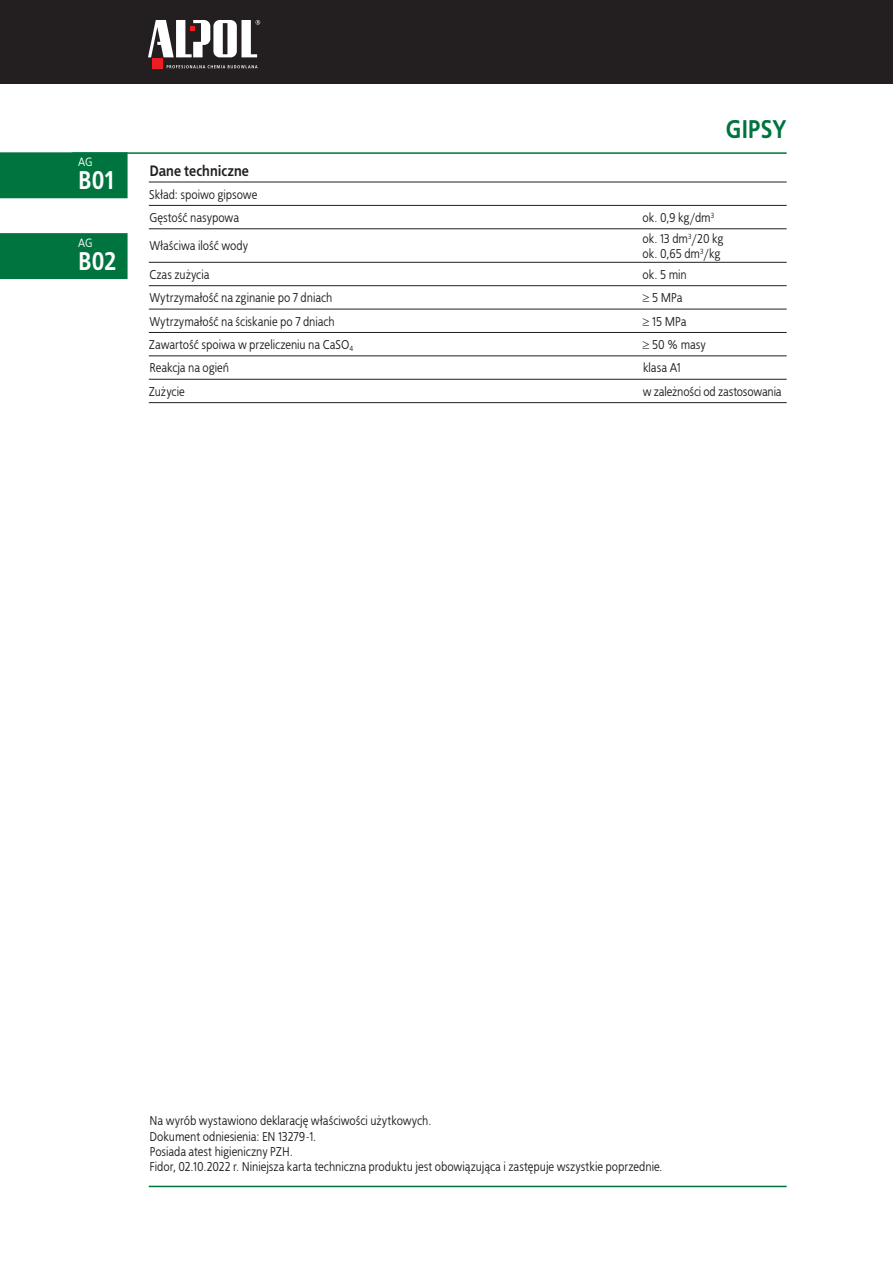
<style>
.page{position:relative;width:893px;height:1263px;background:#fff}
.page>*{position:absolute;margin:0;border:0;box-sizing:border-box;transform-origin:0 0}
.t1{font:700 25.5px "EFN Bureau COT";letter-spacing:-.005em;color:#fff}
.t2{font:700 25.5px "EFN Bureau COT";color:#00743f}
.t3{font:700 15px "EFN Bureau COT";color:#231f20}
.t4{font:12.75px/15.3px "EFN Bureau COT";letter-spacing:.01em;color:#231f20}
.t5{font:12px "EFN Bureau COT";color:#fff}
</style>
<div class="page">
<div style="left:0;top:0;width:893px;height:84px;background:#231f20"></div>
<svg style="left:167px;top:65px;width:91px;height:3px"></svg>
<div style="left:152px;top:58px;width:11px;height:11px;background:#ee1d23"></div>
<svg style="left:148px;top:20px;width:112px;height:37px"></svg>
<hr style="left:149px;top:182px;width:493px;height:1px;background:#231f20">
<hr style="left:642px;top:182px;width:145px;height:1px;background:#231f20">
<hr style="left:149px;top:205px;width:493px;height:1px;background:#231f20">
<hr style="left:642px;top:205px;width:145px;height:1px;background:#231f20">
<hr style="left:149px;top:228px;width:493px;height:1px;background:#231f20">
<hr style="left:642px;top:228px;width:145px;height:1px;background:#231f20">
<hr style="left:149px;top:262px;width:493px;height:1px;background:#231f20">
<hr style="left:642px;top:262px;width:145px;height:1px;background:#231f20">
<hr style="left:149px;top:285px;width:493px;height:1px;background:#231f20">
<hr style="left:642px;top:285px;width:145px;height:1px;background:#231f20">
<hr style="left:149px;top:309px;width:493px;height:1px;background:#231f20">
<hr style="left:642px;top:309px;width:145px;height:1px;background:#231f20">
<hr style="left:149px;top:332px;width:493px;height:1px;background:#231f20">
<hr style="left:642px;top:332px;width:145px;height:1px;background:#231f20">
<hr style="left:149px;top:355px;width:493px;height:1px;background:#231f20">
<hr style="left:642px;top:355px;width:145px;height:1px;background:#231f20">
<hr style="left:149px;top:379px;width:493px;height:1px;background:#231f20">
<hr style="left:642px;top:379px;width:145px;height:1px;background:#231f20">
<hr style="left:149px;top:402px;width:493px;height:1px;background:#231f20">
<hr style="left:642px;top:402px;width:145px;height:1px;background:#231f20">
<hr style="left:149px;top:1186px;width:638px;height:1px;background:#00743f">
<hr style="left:72px;top:152px;width:715px;height:2px;background:#00743f">
<div style="left:0;top:152px;width:128px;height:46px;background:#00743f"></div>
<div style="left:0;top:233px;width:128px;height:46px;background:#00743f"></div>
<p class="t5" style="left:78px;top:155px;width:16px">AG</p>
<h1 class="t1" style="left:79px;top:164px;width:37px">B01</h1>
<p class="t5" style="left:78px;top:236px;width:16px">AG</p>
<h1 class="t1" style="left:79px;top:245px;width:40px">B02</h1>
<p class="t3" style="left:150px;top:161px;width:101px">Dane techniczne</p>
<p class="t4" style="left:149px;top:183px;width:109px;line-height:23.4px">Skład: spoiwo gipsowe<br>Gęstość nasypowa</p>
<h1 class="t2" style="left:726px;top:113px;width:62px">GIPSY</h1>
<p class="t4" style="left:643px;top:210px;width:73px">ok. 0,9 kg/dm<sup>3</sup></p>
<p class="t4" style="left:149px;top:239px;width:100px">Właściwa ilość wody</p>
<p class="t4" style="left:643px;top:231px;width:82px">ok. 13 dm<sup>3</sup>/20 kg ok. 0,65 dm<sup>3</sup>/kg</p>
<p class="t4" style="left:149px;top:267px;width:61px">Czas zużycia</p>
<p class="t4" style="left:643px;top:267px;width:46px">ok. 5 min</p>
<p class="t4" style="left:149px;top:290px;width:184px">Wytrzymałość na zginanie po 7 dniach</p>
<p class="t4" style="left:642px;top:290px;width:41px">≥ 5 MPa</p>
<p class="t4" style="left:149px;top:314px;width:187px">Wytrzymałość na ściskanie po 7 dniach</p>
<p class="t4" style="left:642px;top:314px;width:45px">≥ 15 MPa</p>
<p class="t4" style="left:149px;top:337px;width:206px">Zawartość spoiwa w przeliczeniu na CaSO<sub>4</sub></p>
<p class="t4" style="left:642px;top:337px;width:65px">≥ 50 % masy</p>
<p class="t4" style="left:150px;top:361px;width:81px">Reakcja na ogień</p>
<p class="t4" style="left:643px;top:361px;width:39px">klasa A1</p>
<p class="t4" style="left:149px;top:384px;width:37px">Zużycie</p>
<p class="t4" style="left:643px;top:384px;width:140px">w zależności od zastosowania</p>
<p class="t4" style="left:150px;top:1113px;width:514px">Na wyrób wystawiono deklarację właściwości użytkowych.<br>Dokument odniesienia: EN 13279-1.<br>Posiada atest higieniczny PZH.<br>Fidor, 02.10.2022 r. Niniejsza karta techniczna produktu jest obowiązująca i zastępuje wszystkie poprzednie.</p>
</div>
